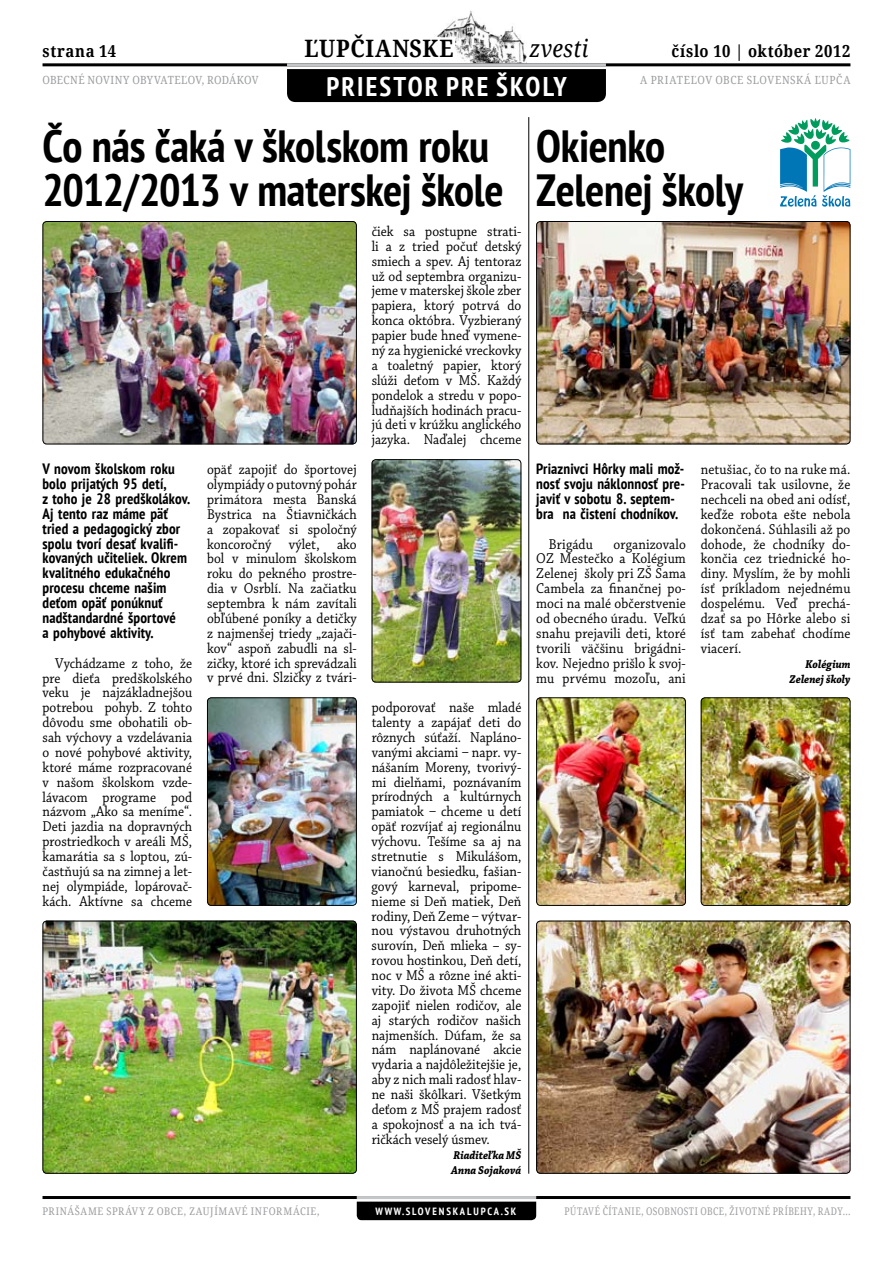
<style>
.page{position:relative;width:893px;height:1263px;background:#fff}
.page>*{position:absolute;margin:0;border:0;box-sizing:border-box;transform-origin:0 0}
.t1{font:700 condensed 45px/44.7px "PT Sans";letter-spacing:-.01em;color:#000}
.t2{font:700 condensed 27px "PT Sans";letter-spacing:.08em;color:#fff}
.t3{font:700 24px "Droid Serif";letter-spacing:.03em;color:#000;scale:.9 1}
.t4{font:italic 24px "Droid Serif";letter-spacing:.01em;color:#000;scale:.9 1}
.t5{font:700 16.5px "Droid Serif";letter-spacing:.04em;color:#000;scale:.9 1}
.t6{font:15px/14.9px "Chaparral Pro";letter-spacing:.005em;color:#000;text-align:justify;scale:.9 1}
.t7{font:700 condensed 15px/14.9px "PT Sans";letter-spacing:.01em;color:#000}
.t8{font:italic 700 12px/14.9px "Chaparral Pro";color:#000;text-align:right;scale:.9 1}
.t9{font:11.25px "Droid Serif";letter-spacing:.015em;color:#9c9d9f;scale:.9 1}
.t10{font:11.25px "Droid Serif";letter-spacing:.045em;color:#9c9d9f;scale:.9 1}
.t11{font:10.5px "Droid Serif";letter-spacing:.065em;color:#9c9d9f;scale:.82 1}
.t12{font:10.5px "Droid Serif";letter-spacing:.065em;color:#9c9d9f;scale:.9 1}
.t13{font:700 condensed 10.5px "PT Sans";letter-spacing:.18em;color:#fff}
</style>
<div class="page">
<hr style="left:43px;top:63px;width:807px;height:3px;background:#000">
<hr style="left:43px;top:1196px;width:807px;height:3px;background:#000">
<hr style="left:357px;top:1196px;width:179px;height:3px;background:#c5c6c8">
<div style="left:357px;top:1201px;width:179px;height:19px;background:#000"></div>
<svg style="left:287px;top:11px;width:319px;height:204px"></svg>
<img style="left:43px;top:221px;width:314px;height:223px">
<div style="left:43px;top:221px;width:314px;height:223px;border:1px solid #000;border-radius:4px"></div>
<img style="left:536px;top:221px;width:314px;height:223px">
<div style="left:536px;top:221px;width:314px;height:223px;border:1px solid #000;border-radius:4px"></div>
<img style="left:538px;top:699px;width:148px;height:206px">
<div style="left:536px;top:697px;width:150px;height:209px;border:1px solid #000;border-radius:4px"></div>
<img style="left:701px;top:697px;width:149px;height:209px">
<div style="left:701px;top:697px;width:149px;height:209px;border:1px solid #000;border-radius:4px"></div>
<img style="left:536px;top:921px;width:314px;height:253px">
<div style="left:536px;top:921px;width:314px;height:253px;border:1px solid #000;border-radius:4px"></div>
<img style="left:43px;top:921px;width:314px;height:253px">
<div style="left:43px;top:921px;width:314px;height:253px;border:1px solid #000;border-radius:4px"></div>
<svg style="left:780px;top:118px;width:71px;height:89px"></svg>
<img style="left:207px;top:699px;width:148px;height:206px">
<div style="left:207px;top:697px;width:150px;height:209px;border:1px solid #000;border-radius:4px"></div>
<hr style="left:528px;top:117px;width:1px;height:1057px;background:#000">
<img style="left:372px;top:459px;width:149px;height:223px">
<div style="left:372px;top:459px;width:149px;height:223px;border:1px solid #000;border-radius:4px"></div>
<p class="t5" style="left:43px;top:41px;width:83px">strana 14</p>
<h3 class="t3" style="left:304px;top:34px;width:167px">ĽUPČIANSKE</h3>
<h3 class="t4" style="left:529px;top:34px;width:67px">zvesti</h3>
<p class="t5" style="left:672px;top:41px;width:200px">číslo 10 | október 2012</p>
<h2 class="t2" style="left:326px;top:69px;width:242px">priestor pre školy</h2>
<p class="t9" style="left:43px;top:73px;width:242px">OBECNÉ NOVINY OBYVATEĽOV, RODÁKOV</p>
<p class="t10" style="left:640px;top:73px;width:235px">A PRIATEĽOV OBCE SLOVENSKÁ ĽUPČA</p>
<h1 class="t1" style="left:43px;top:123px;width:463px">Čo nás čaká v školskom roku<br>2012/2013 v materskej škole</h1>
<h1 class="t1" style="left:536px;top:123px;width:209px">Okienko<br>Zelenej školy</h1>
<p class="t7" style="left:43px;top:461px;width:149px">V novom školskom roku bolo prijatých 95 detí,<br>z toho je 28 predškolákov.<br>Aj tento raz máme päť tried a pedagogický zbor spolu tvorí desať kvalifi&shy;kovaných učiteliek. Okrem kvalitného edukačného procesu chceme našim deťom opäť ponúknuť nadštandardné športové<br>a pohybové aktivity.</p>
<p class="t6" style="left:43px;top:656px;width:168px;text-indent:13px">Vychádzame z toho, že pre dieťa predškolského veku je najzákladnejšou potrebou pohyb. Z tohto dôvodu sme obohatili ob&shy;sah výchovy a vzdelávania o nové pohybové aktivity, ktoré máme rozpracované v našom školskom vzde&shy;lávacom programe pod názvom „Ako sa meníme“.<br>Deti jazdia na dopravných prostriedkoch v areáli MŠ, kamarátia sa s loptou, zú&shy;častňujú sa na zimnej a let&shy;nej olympiáde, lopárovač&shy;kách. Aktívne sa chceme</p>
<p class="t6" style="left:207px;top:462px;width:168px">opäť zapojiť do športovej olympiády o putovný pohár primátora mesta Banská Bystrica na Štiavničkách a zopakovať si spoločný koncoročný výlet, ako bol v minulom školskom roku do pekného prostre&shy;dia v Osrblí. Na začiatku septembra k nám zavítali obľúbené poníky a detičky z najmenšej triedy „zajači&shy;kov“ aspoň zabudli na sl&shy;zičky, ktoré ich sprevádzali v prvé dni. Slzičky z tvári-</p>
<p class="t6" style="left:372px;top:224px;width:168px">čiek sa postupne strati&shy;li a z tried počuť detský smiech a spev. Aj tentoraz už od septembra organizu&shy;jeme v materskej škole zber papiera, ktorý potrvá do konca októbra. Vyzbieraný papier bude hneď vymene&shy;ný za hygienické vreckovky a toaletný papier, ktorý slúži deťom v MŠ. Každý pondelok a stredu v popo&shy;ludňajších hodinách pracu&shy;jú deti v krúžku anglického jazyka. Naďalej chceme</p>
<p class="t6" style="left:372px;top:701px;width:168px">podporovať naše mladé talenty a zapájať deti do rôznych súťaží. Napláno&shy;vanými akciami ‒ napr. vy&shy;nášaním Moreny, tvorivý&shy;mi dielňami, poznávaním prírodných a kultúrnych pamiatok ‒ chceme u detí opäť rozvíjať aj regionálnu výchovu. Tešíme sa aj na stretnutie s Mikulášom, vianočnú besiedku, fašian&shy;gový karneval, pripome&shy;nieme si Deň matiek, Deň rodiny, Deň Zeme ‒ výtvar&shy;nou výstavou druhotných surovín, Deň mlieka – sy&shy;rovou hostinkou, Deň detí, noc v MŠ a rôzne iné akti&shy;vity. Do života MŠ chceme zapojiť nielen rodičov, ale aj starých rodičov našich najmenších. Dúfam, že sa nám naplánované akcie vydaria a najdôležitejšie je, aby z nich mali radosť hlav&shy;ne naši škôlkari. Všetkým deťom z MŠ prajem radosť a spokojnosť a na ich tvá&shy;ričkách veselý úsmev.</p>
<p class="t8" style="left:451px;top:1148px;width:79px;text-align:left">Riaditeľka MŠ<br>Anna Sojaková</p>
<p class="t7" style="left:536px;top:461px;width:150px">Priaznivci Hôrky mali mož&shy;nosť svoju náklonnosť pre&shy;javiť v sobotu 8. septem&shy;bra na čistení chodníkov.</p>
<p class="t6" style="left:549px;top:537px;width:50px">Brigádu</p>
<p class="t6" style="left:536px;top:537px;width:168px;text-indent:77px">organizovalo OZ Mestečko a Kolégium Zelenej školy pri ZŠ Sama Cambela za finančnej po&shy;moci na malé občerstvenie od obecného úradu. Veľkú snahu prejavili deti, ktoré tvorili väčšinu brigádni&shy;kov. Nejedno prišlo k svoj&shy;mu prvému mozoľu, ani</p>
<p class="t6" style="left:701px;top:463px;width:168px">netušiac, čo to na ruke má.<br>Pracovali tak usilovne, že nechceli na obed ani odísť, keďže robota ešte nebola dokončená. Súhlasili až po dohode, že chodníky do&shy;končia cez triednické ho&shy;diny. Myslím, že by mohli ísť príkladom nejednému dospelému. Veď prechá&shy;dzať sa po Hôrke alebo si ísť tam zabehať chodíme viacerí.</p>
<p class="t8" style="left:790px;top:657px;width:69px">Kolégium<br>Zelenej školy</p>
<p class="t12" style="left:43px;top:1204px;width:309px">PRINÁŠAME SPRÁVY Z OBCE, ZAUJÍMAVÉ INFORMÁCIE,</p>
<p class="t11" style="left:565px;top:1204px;width:350px">PÚTAVÉ ČÍTANIE, OSOBNOSTI OBCE, ŽIVOTNÉ PRÍBEHY, RADY...</p>
<p class="t13" style="left:376px;top:1204px;width:142px">www.slovenskalupca.sk</p>
</div>
